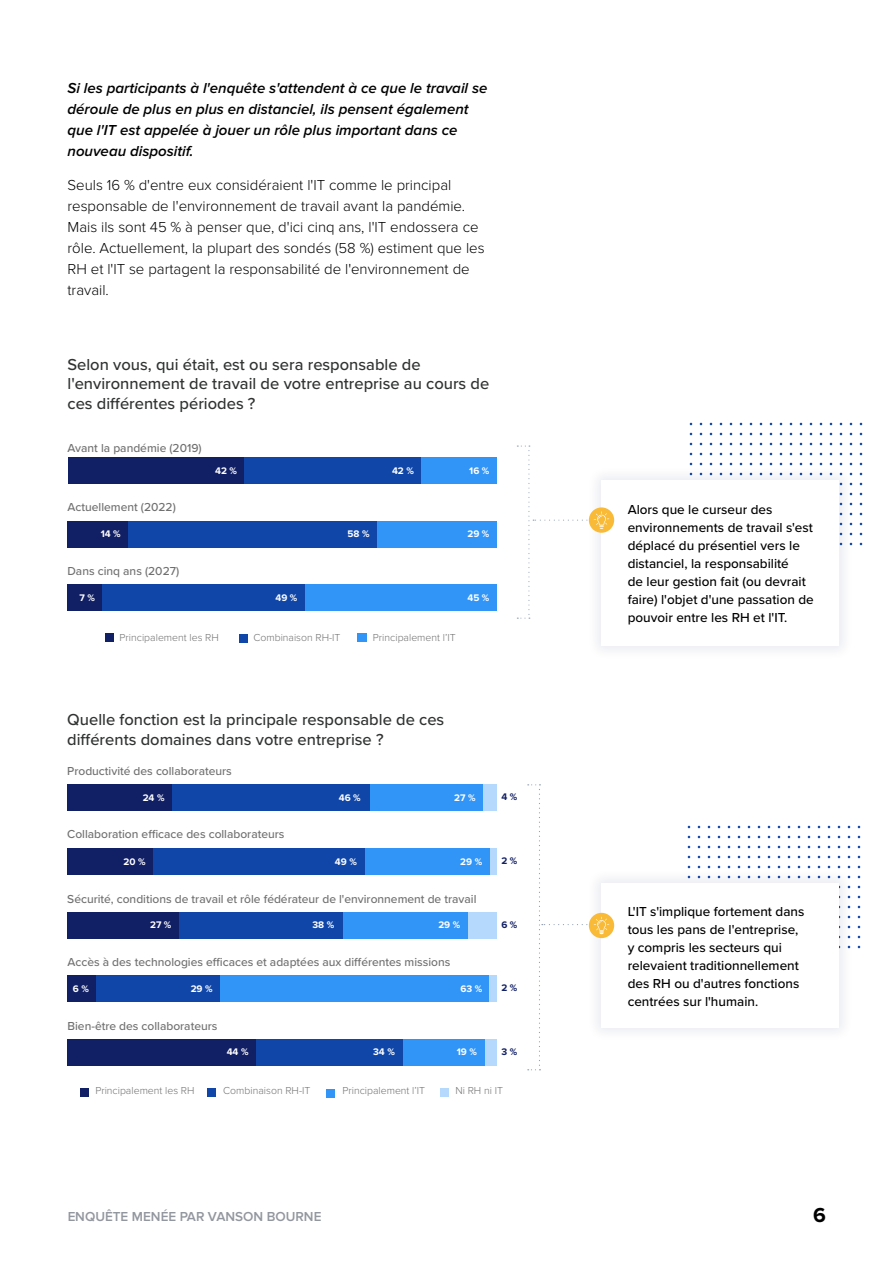
<style>
.page{position:relative;width:893px;height:1263px;background:#fff}
.page>*{position:absolute;margin:0;border:0;box-sizing:border-box;transform-origin:0 0}
.t1{font:700 21px "Proxima Nova";color:#000}
.Chart_Question{font:500 16.5px/19.5px "Proxima Nova";color:#313232}
.BODY{font:300 15px/21px "Proxima Nova";color:#000}
.BODY-2{font:italic 600 15px/21px "Proxima Nova";color:#000}
.Chart_callout-white{font:500 13.5px/18px "Proxima Nova";color:#000}
.t2{font:600 13.5px "Proxima Nova";color:#777c86}
.Chart_left_label{font:500 12px "Proxima Nova";color:#707070}
.Key-body_copy{font:300 10.5px "Proxima Nova";color:#707070}
.Chart_percentage-whi{font:700 9.9px "Proxima Nova";color:#fff}
.Chart_percentage-mid{font:700 9.9px "Proxima Nova";color:#111f65}
</style>
<div class="page">
<svg style="left:687px;top:825px;width:174px;height:124px"></svg>
<svg style="left:689px;top:422px;width:174px;height:124px"></svg>
<div style="left:586px;top:465px;width:268px;height:196px;background:#f9f9fb"></div>
<div style="left:601px;top:480px;width:238px;height:166px;background:#fff"></div>
<div style="left:586px;top:868px;width:268px;height:175px;background:#f9f9fb"></div>
<div style="left:601px;top:883px;width:238px;height:144px;background:#fff"></div>
<div style="left:68px;top:457px;width:176px;height:27px;background:#111f65"></div>
<div style="left:244px;top:457px;width:177px;height:27px;background:#1046a8"></div>
<div style="left:68px;top:521px;width:67px;height:26px;background:#111f65"></div>
<div style="left:68px;top:585px;width:38px;height:26px;background:#111f65"></div>
<div style="left:421px;top:457px;width:76px;height:27px;background:#3194f7"></div>
<div style="left:377px;top:521px;width:120px;height:26px;background:#3194f7"></div>
<div style="left:305px;top:585px;width:192px;height:26px;background:#3194f7"></div>
<div style="left:128px;top:521px;width:249px;height:26px;background:#1046a8"></div>
<div style="left:102px;top:585px;width:203px;height:26px;background:#1046a8"></div>
<div style="left:105px;top:634px;width:8px;height:8px;background:#111f65"></div>
<div style="left:240px;top:634px;width:8px;height:8px;background:#1046a8"></div>
<div style="left:358px;top:634px;width:9px;height:8px;background:#3194f7"></div>
<div style="left:67px;top:785px;width:105px;height:26px;background:#111f65"></div>
<div style="left:172px;top:785px;width:198px;height:26px;background:#1046a8"></div>
<div style="left:67px;top:848px;width:86px;height:26px;background:#111f65"></div>
<div style="left:67px;top:912px;width:112px;height:26px;background:#111f65"></div>
<div style="left:67px;top:975px;width:30px;height:27px;background:#111f65"></div>
<div style="left:67px;top:1039px;width:189px;height:26px;background:#111f65"></div>
<div style="left:370px;top:785px;width:113px;height:26px;background:#3194f7"></div>
<div style="left:483px;top:785px;width:14px;height:26px;background:#b5d9fc"></div>
<div style="left:468px;top:912px;width:29px;height:26px;background:#b5d9fc"></div>
<div style="left:490px;top:848px;width:7px;height:26px;background:#b5d9fc"></div>
<div style="left:484px;top:1039px;width:13px;height:26px;background:#b5d9fc"></div>
<div style="left:364px;top:848px;width:126px;height:26px;background:#3194f7"></div>
<div style="left:342px;top:912px;width:126px;height:26px;background:#3194f7"></div>
<div style="left:220px;top:975px;width:270px;height:27px;background:#3194f7"></div>
<div style="left:402px;top:1039px;width:82px;height:26px;background:#3194f7"></div>
<div style="left:153px;top:848px;width:211px;height:26px;background:#1046a8"></div>
<div style="left:179px;top:912px;width:163px;height:26px;background:#1046a8"></div>
<div style="left:97px;top:975px;width:123px;height:27px;background:#1046a8"></div>
<div style="left:256px;top:1039px;width:146px;height:26px;background:#1046a8"></div>
<div style="left:80px;top:1088px;width:9px;height:9px;background:#111f65"></div>
<div style="left:207px;top:1088px;width:9px;height:9px;background:#1046a8"></div>
<div style="left:327px;top:1089px;width:8px;height:8px;background:#3194f7"></div>
<div style="left:441px;top:1088px;width:8px;height:9px;background:#b5d9fc"></div>
<div style="left:589px;top:507px;width:25px;height:26px;background:#f9ba37;border-radius:50%"></div>
<svg style="left:517px;top:445px;width:92px;height:174px"></svg>
<div style="left:589px;top:913px;width:25px;height:25px;background:#f9ba37;border-radius:50%"></div>
<svg style="left:528px;top:784px;width:81px;height:286px"></svg>
<div style="left:489px;top:975px;width:8px;height:27px;background:#b5d9fc"></div>
<p class="BODY-2" style="left:68px;top:78px;width:422px">Si les participants à l'enquête s'attendent à ce que le travail se déroule de plus en plus en distanciel, ils pensent également que l'IT est appelée à jouer un rôle plus important dans ce nouveau dispositif.</p>
<p class="BODY" style="left:68px;top:175px;width:419px">Seuls 16 % d'entre eux considéraient l'IT comme le principal responsable de l'environnement de travail avant la pandémie.<br>Mais ils sont 45 % à penser que, d'ici cinq ans, l'IT endossera ce rôle. Actuellement, la plupart des sondés (58 %) estiment que les RH et l'IT se partagent la responsabilité de l'environnement de travail.</p>
<p class="Chart_Question" style="left:68px;top:354px;width:423px">Selon vous, qui était, est ou sera responsable de l'environnement de travail de votre entreprise au cours de ces différentes périodes ?</p>
<p class="Chart_left_label" style="left:68px;top:439px;width:136px">Avant la pandémie (2019)</p>
<p class="Chart_left_label" style="left:68px;top:498px;width:110px">Actuellement (2022)</p>
<p class="Chart_percentage-whi" style="left:101px;top:528px;width:22px">14 %</p>
<p class="Chart_left_label" style="left:68px;top:562px;width:113px">Dans cinq ans (2027)</p>
<p class="Chart_percentage-whi" style="left:79px;top:592px;width:17px">7 %</p>
<p class="Chart_percentage-whi" style="left:215px;top:465px;width:23px">42 %</p>
<p class="Chart_percentage-whi" style="left:275px;top:592px;width:23px">49 %</p>
<p class="Chart_percentage-whi" style="left:348px;top:528px;width:24px">58 %</p>
<p class="Chart_percentage-whi" style="left:392px;top:465px;width:23px">42 %</p>
<p class="Chart_percentage-whi" style="left:469px;top:465px;width:22px">16 %</p>
<p class="Chart_percentage-whi" style="left:467px;top:528px;width:23px">29 %</p>
<p class="Chart_percentage-whi" style="left:467px;top:592px;width:23px">45 %</p>
<p class="Key-body_copy" style="left:120px;top:632px;width:101px">Principalement les RH</p>
<p class="Key-body_copy" style="left:253px;top:632px;width:89px">Combinaison RH-IT</p>
<p class="Key-body_copy" style="left:373px;top:632px;width:84px">Principalement l’IT</p>
<p class="Chart_Question" style="left:67px;top:709px;width:379px">Quelle fonction est la principale responsable de ces différents domaines dans votre entreprise ?</p>
<p class="Chart_left_label" style="left:67px;top:762px;width:166px">Productivité des collaborateurs</p>
<p class="Chart_percentage-whi" style="left:143px;top:792px;width:23px">24 %</p>
<p class="Chart_percentage-whi" style="left:339px;top:792px;width:23px">46 %</p>
<p class="Chart_percentage-whi" style="left:454px;top:792px;width:23px">27 %</p>
<p class="Chart_percentage-mid" style="left:501px;top:791px;width:17px">4 %</p>
<p class="Chart_left_label" style="left:67px;top:825px;width:219px">Collaboration efficace des collaborateurs</p>
<p class="Chart_percentage-whi" style="left:124px;top:856px;width:24px">20 %</p>
<p class="Chart_percentage-whi" style="left:335px;top:856px;width:23px">49 %</p>
<p class="Chart_percentage-whi" style="left:460px;top:856px;width:23px">29 %</p>
<p class="Chart_percentage-mid" style="left:501px;top:855px;width:17px">2 %</p>
<p class="Chart_left_label" style="left:67px;top:890px;width:411px">Sécurité, conditions de travail et rôle fédérateur de l'environnement de travail</p>
<p class="Chart_percentage-whi" style="left:150px;top:919px;width:23px">27 %</p>
<p class="Chart_percentage-whi" style="left:312px;top:919px;width:23px">38 %</p>
<p class="Chart_percentage-whi" style="left:438px;top:919px;width:23px">29 %</p>
<p class="Chart_percentage-mid" style="left:501px;top:918px;width:18px">6 %</p>
<p class="Chart_left_label" style="left:68px;top:953px;width:384px">Accès à des technologies efficaces et adaptées aux différentes missions</p>
<p class="Chart_percentage-whi" style="left:73px;top:983px;width:18px">6 %</p>
<p class="Chart_percentage-whi" style="left:191px;top:983px;width:23px">29 %</p>
<p class="Chart_percentage-whi" style="left:460px;top:983px;width:23px">63 %</p>
<p class="Chart_percentage-mid" style="left:501px;top:982px;width:17px">2 %</p>
<p class="Chart_left_label" style="left:68px;top:1017px;width:151px">Bien-être des collaborateurs</p>
<p class="Chart_percentage-whi" style="left:227px;top:1046px;width:23px">44 %</p>
<p class="Chart_percentage-whi" style="left:373px;top:1046px;width:23px">34 %</p>
<p class="Chart_percentage-whi" style="left:457px;top:1046px;width:22px">19 %</p>
<p class="Chart_percentage-mid" style="left:501px;top:1045px;width:17px">3 %</p>
<p class="Key-body_copy" style="left:95px;top:1084px;width:101px">Principalement les RH</p>
<p class="Key-body_copy" style="left:223px;top:1085px;width:89px">Combinaison RH-IT</p>
<p class="Key-body_copy" style="left:342px;top:1084px;width:84px">Principalement l’IT</p>
<p class="Key-body_copy" style="left:455px;top:1084px;width:49px">Ni RH ni IT</p>
<p class="Chart_callout-white" style="left:628px;top:500px;width:188px">Alors que le curseur des environnements de travail s'est déplacé du présentiel vers le distanciel, la responsabilité<br>de leur gestion fait (ou devrait faire) l'objet d'une passation de pouvoir entre les RH et l'IT.</p>
<p class="Chart_callout-white" style="left:628px;top:901px;width:178px">L'IT s'implique fortement dans tous les pans de l'entreprise, y compris les secteurs qui relevaient traditionnellement des RH ou d'autres fonctions centrées sur l'humain.</p>
<p class="t2" style="left:68px;top:1208px;width:255px">ENQUÊTE MENÉE PAR VANSON BOURNE</p>
<h1 class="t1" style="left:813px;top:1203px;width:14px">6</h1>
</div>
